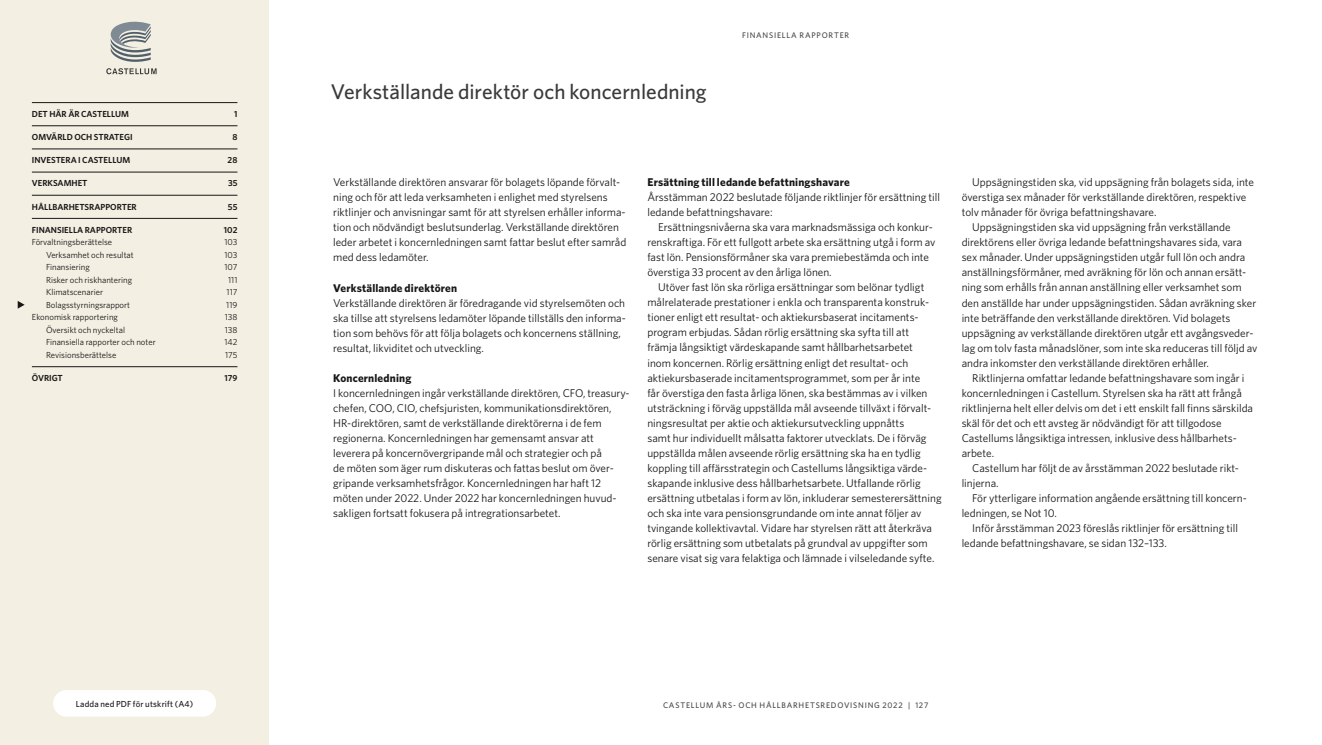
<style>
.page{position:relative;width:1322px;height:745px;background:#fff}
.page>*{position:absolute;margin:0;border:0;box-sizing:border-box;transform-origin:0 0}
.t1{font:500 21.25px "Whitney";color:#3a3a39}
.t2{font:11.25px/15px "Whitney";color:#181716}
.t3{font:700 11.25px "Whitney";letter-spacing:.015em;color:#181716}
.t4{font:8.75px "Whitney";color:#181716}
.t5{font:600 8.75px "Whitney";color:#181716}
.t6{font:500 8.75px "Whitney";letter-spacing:.02em;color:#181716}
.t7{font:500 8.12px "Whitney";letter-spacing:.095em;color:#484847}
</style>
<div class="page">
<div style="left:0;top:0;width:269px;height:744px;background:#f3efe3"></div>
<svg style="left:106px;top:68px;width:51px;height:6px"></svg>
<svg style="left:111px;top:21px;width:40px;height:41px"></svg>
<div style="left:53px;top:689px;width:163px;height:27px;background:#fff;border-radius:13px"></div>
<hr style="left:32px;top:102px;width:205px;height:1px;background:#181716">
<hr style="left:32px;top:125px;width:205px;height:1px;background:#181716">
<hr style="left:32px;top:149px;width:205px;height:1px;background:#181716">
<hr style="left:32px;top:172px;width:205px;height:1px;background:#181716">
<hr style="left:32px;top:195px;width:205px;height:1px;background:#181716">
<hr style="left:32px;top:218px;width:205px;height:1px;background:#181716">
<hr style="left:32px;top:366px;width:205px;height:1px;background:#181716">
<svg style="left:18px;top:301px;width:7px;height:7px"></svg>
<p class="t5" style="left:32px;top:108px;width:99px">DET HÄR ÄR CASTELLUM</p>
<p class="t5" style="left:234px;top:108px;width:5px">1</p>
<p class="t5" style="left:32px;top:131px;width:102px">OMVÄRLD OCH STRATEGI</p>
<p class="t5" style="left:232px;top:131px;width:7px">8</p>
<p class="t5" style="left:32px;top:154px;width:100px">INVESTERA I CASTELLUM</p>
<p class="t5" style="left:228px;top:154px;width:11px">28</p>
<p class="t5" style="left:32px;top:177px;width:57px">VERKSAMHET</p>
<p class="t5" style="left:228px;top:177px;width:11px">35</p>
<p class="t5" style="left:32px;top:200px;width:106px">HÅLLBARHETSRAPPORTER</p>
<p class="t5" style="left:228px;top:200px;width:11px">55</p>
<p class="t5" style="left:32px;top:224px;width:102px">FINANSIELLA RAPPORTER</p>
<p class="t5" style="left:224px;top:224px;width:15px">102</p>
<p class="t4" style="left:32px;top:236px;width:82px">Förvaltningsberättelse</p>
<p class="t4" style="left:224px;top:236px;width:15px">103</p>
<p class="t4" style="left:46px;top:249px;width:89px">Verksamhet och resultat</p>
<p class="t4" style="left:224px;top:249px;width:15px">103</p>
<p class="t4" style="left:46px;top:261px;width:45px">Finansiering</p>
<p class="t4" style="left:224px;top:261px;width:14px">107</p>
<p class="t4" style="left:46px;top:274px;width:88px">Risker och riskhantering</p>
<p class="t4" style="left:228px;top:274px;width:11px">111</p>
<p class="t4" style="left:46px;top:286px;width:59px">Klimatscenarier</p>
<p class="t4" style="left:227px;top:286px;width:12px">117</p>
<p class="t4" style="left:46px;top:299px;width:86px">Bolagsstyrningsrapport</p>
<p class="t4" style="left:226px;top:299px;width:13px">119</p>
<p class="t4" style="left:32px;top:311px;width:88px">Ekonomisk rapportering</p>
<p class="t4" style="left:225px;top:311px;width:14px">138</p>
<p class="t4" style="left:46px;top:324px;width:81px">Översikt och nyckeltal</p>
<p class="t4" style="left:225px;top:324px;width:14px">138</p>
<p class="t4" style="left:46px;top:336px;width:111px">Finansiella rapporter och noter</p>
<p class="t4" style="left:224px;top:336px;width:14px">142</p>
<p class="t4" style="left:46px;top:349px;width:72px">Revisionsberättelse</p>
<p class="t4" style="left:225px;top:349px;width:14px">175</p>
<p class="t5" style="left:32px;top:372px;width:33px">ÖVRIGT</p>
<p class="t5" style="left:224px;top:372px;width:15px">179</p>
<p class="t6" style="left:76px;top:697px;width:119px">Ladda ned PDF för utskrift (A4)</p>
<h1 class="t1" style="left:331px;top:77px;width:377px">Verkställande direktör och koncernledning</h1>
<p class="t7" style="left:742px;top:30px;width:64px">fi nansi ella rapport</p>
<p class="t7" style="left:839px;top:30px;width:9px">er</p>
<p class="t2" style="left:333px;top:174px;width:295px">Verkställande direktören ansvarar för bolagets löpande förvalt&shy;ning och för att leda verksamheten i enlighet med styrelsens riktlinjer och anvisningar samt för att styrelsen erhåller informa&shy;tion och nödvändigt beslutsunderlag. Verkställande direktören leder arbetet i koncernledningen samt fattar beslut efter samråd med dess ledamöter.</p>
<p class="t3" style="left:333px;top:280px;width:126px">Verkställande direktören</p>
<p class="t2" style="left:333px;top:294px;width:294px">Verkställande direktören är föredragande vid styrelsemöten och ska tillse att styrelsens ledamöter löpande tillställs den informa&shy;tion som behövs för att följa bolagets och koncernens ställning, resultat, likviditet och utveckling.</p>
<p class="t3" style="left:333px;top:370px;width:80px">Koncernledning</p>
<p class="t2" style="left:333px;top:384px;width:297px">I koncernledningen ingår verkställande direktören, CFO, treasury&shy;chefen, COO, CIO, chefsjuristen, kommunikationsdirektören, HR-direktören, samt de verkställande direktörerna i de fem regionerna. Koncernledningen har gemensamt ansvar att leverera på koncernövergripande mål och strategier och på<br>de möten som äger rum diskuteras och fattas beslut om över&shy;gripande verksamhetsfrågor. Koncernledningen har haft 12 möten under 2022. Under 2022 har koncernledningen huvud&shy;sakligen fortsatt fokusera på intregrationsarbetet.</p>
<p class="t3" style="left:647px;top:175px;width:204px">Ersättning till ledande befattningshavare</p>
<p class="t2" style="left:647px;top:189px;width:294px">Årsstämman 2022 beslutade följande riktlinjer för ersättning till ledande befattningshavare:</p>
<p class="t2" style="left:647px;top:219px;width:290px;text-indent:11px">Ersättningsnivåerna ska vara marknadsmässiga och konkur&shy;renskraftiga. För ett fullgott arbete ska ersättning utgå i form av fast lön. Pensionsförmåner ska vara premiebestämda och inte överstiga 33 procent av den årliga lönen.</p>
<p class="t2" style="left:647px;top:279px;width:296px;text-indent:11px">Utöver fast lön ska rörliga ersättningar som belönar tydligt målrelaterade prestationer i enkla och transparenta konstruk&shy;tioner enligt ett resultat- och aktiekursbaserat incitaments&shy;program erbjudas. Sådan rörlig ersättning ska syfta till att främja långsiktigt värdeskapande samt hållbarhetsarbetet<br>inom koncernen. Rörlig ersättning enligt det resultat- och aktiekursbaserade incitamentsprogrammet, som per år inte<br>får överstiga den fasta årliga lönen, ska bestämmas av i vilken utsträckning i förväg uppställda mål avseende tillväxt i förvalt&shy;ningsresultat per aktie och aktiekursutveckling uppnåtts<br>samt hur individuellt målsatta faktorer utvecklats. De i förväg uppställda målen avseende rörlig ersättning ska ha en tydlig koppling till affärsstrategin och Castellums långsiktiga värde&shy;skapande inklusive dess hållbarhetsarbete. Utfallande rörlig ersättning utbetalas i form av lön, inkluderar semesterersättning och ska inte vara pensionsgrundande om inte annat följer av tvingande kollektivavtal. Vidare har styrelsen rätt att återkräva rörlig ersättning som utbetalats på grundval av uppgifter som senare visat sig vara felaktiga och lämnade i vilseledande syfte.</p>
<p class="t2" style="left:972px;top:174px;width:283px">Uppsägningstiden ska, vid uppsägning från bolagets sida, inte</p>
<p class="t2" style="left:961px;top:189px;width:286px">överstiga sex månader för verkställande direktören, respektive</p>
<p class="t2" style="left:961px;top:204px;width:196px">tolv månader för övriga befattningshavare.</p>
<p class="t2" style="left:972px;top:219px;width:260px">Uppsägningstiden ska vid uppsägning från verkställande</p>
<p class="t2" style="left:961px;top:234px;width:282px">direktörens eller övriga ledande befattningshavares sida, vara</p>
<p class="t2" style="left:961px;top:249px;width:285px">sex månader. Under uppsägningstiden utgår full lön och andra</p>
<p class="t2" style="left:961px;top:264px;width:286px">anställningsförmåner, med avräkning för lön och annan ersätt-</p>
<p class="t2" style="left:961px;top:279px;width:281px">ning som erhålls från annan anställning eller verksamhet som</p>
<p class="t2" style="left:961px;top:294px;width:296px">den anställde har under uppsägningstiden. Sådan avräkning sker</p>
<p class="t2" style="left:961px;top:309px;width:270px">inte beträffande den verkställande direktören. Vid bolagets</p>
<p class="t2" style="left:961px;top:324px;width:293px">uppsägning av verkställande direktören utgår ett avgångsveder-</p>
<p class="t2" style="left:961px;top:339px;width:297px">lag om tolv fasta månadslöner, som inte ska reduceras till följd av</p>
<p class="t2" style="left:961px;top:354px;width:249px">andra inkomster den verkställande direktören erhåller.</p>
<p class="t2" style="left:972px;top:369px;width:274px">Riktlinjerna omfattar ledande befattningshavare som ingår i</p>
<p class="t2" style="left:961px;top:384px;width:282px">koncernledningen i Castellum. Styrelsen ska ha rätt att frångå</p>
<p class="t2" style="left:961px;top:399px;width:293px">riktlinjerna helt eller delvis om det i ett enskilt fall finns särskilda</p>
<p class="t2" style="left:961px;top:414px;width:262px">skäl för det och ett avsteg är nödvändigt för att tillgodose</p>
<p class="t2" style="left:961px;top:429px;width:275px">Castellums långsiktiga intressen, inklusive dess hållbarhets-</p>
<p class="t2" style="left:961px;top:444px;width:34px">arbete.</p>
<p class="t2" style="left:972px;top:459px;width:267px">Castellum har följt de av årsstämman 2022 beslutade rikt-</p>
<p class="t2" style="left:961px;top:474px;width:39px">linjerna.</p>
<p class="t2" style="left:972px;top:489px;width:276px">För ytterligare information angående ersättning till koncern-</p>
<p class="t2" style="left:961px;top:504px;width:97px">ledningen, se Not 10.</p>
<p class="t2" style="left:972px;top:519px;width:267px">Inför årsstämman 2023 föreslås riktlinjer för ersättning till</p>
<p class="t2" style="left:961px;top:534px;width:207px">ledande befattningshavare, se sidan 132–133.</p>
<p class="t7" style="left:663px;top:699px;width:103px">CASTELLUM ÅRS- OCH HÅLL</p>
<p class="t7" style="left:781px;top:699px;width:148px">BARHETSREDOVISN ING 2022 | 127</p>
</div>
